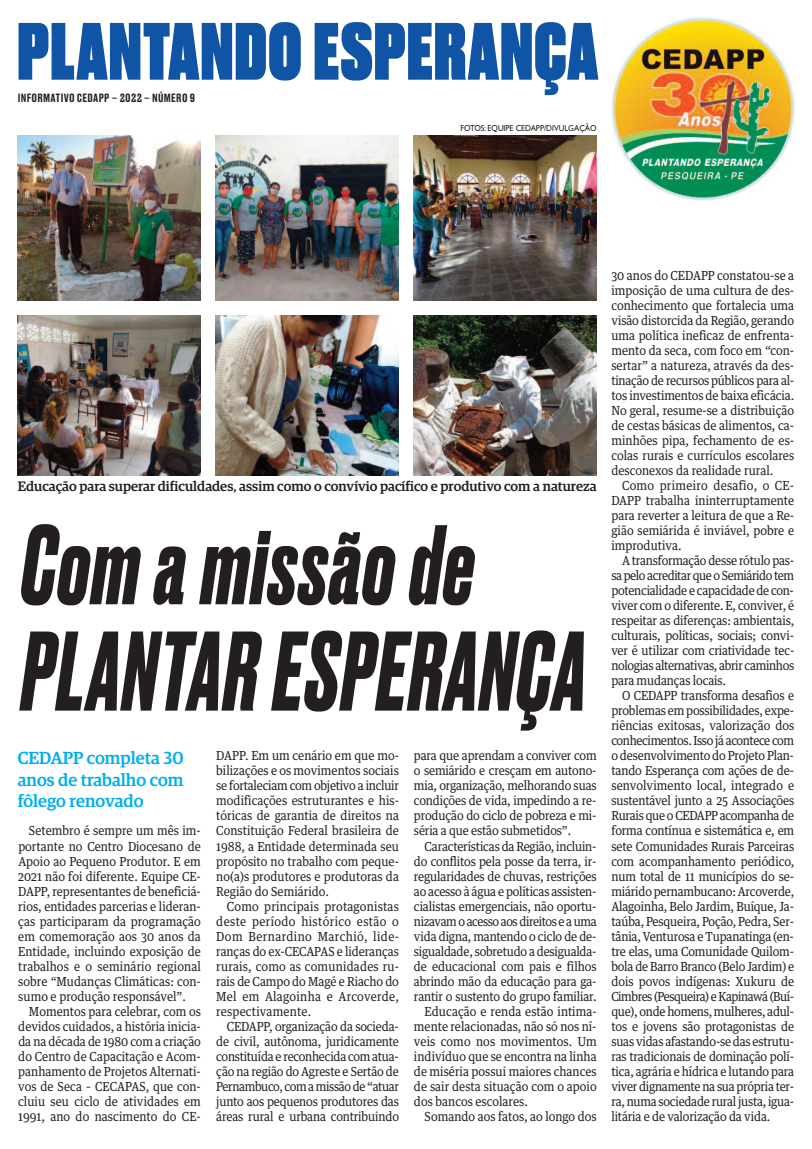
<style>
.page{position:relative;width:812px;height:1149px;background:#fff}
.page>*{position:absolute;margin:0;border:0;box-sizing:border-box;transform-origin:0 0}
.t1{font:italic 700 106.25px/106.2px "Druk";letter-spacing:.025em;color:#231f20;scale:.9 1}
.t2{font:76.25px "Druk Super";letter-spacing:.025em;color:#1054a5;scale:.9 1}
.t3{font:500 17.5px/21.2px "Guardian Egyp";color:#00aeef;text-align:justify}
.t4{font:500 13.75px "Guardian Egyp";color:#231f20}
.t5{font:12.5px/15px "Guardian Text Egyp";letter-spacing:-.005em;color:#231f20;text-align:justify;scale:.9 1}
.t6{font:12.5px "Guardian Text Egyp";letter-spacing:-.04em;color:#231f20;scale:.9 1}
.t7{font:500 11.25px "Druk Text";letter-spacing:.025em;color:#231f20}
.t8{font:8.75px "Gill Sans";color:#231f20;scale:.9 1}
</style>
<div class="page">
<img style="left:612px;top:18px;width:182px;height:183px">
<img style="left:18px;top:135px;width:183px;height:165px">
<img style="left:18px;top:315px;width:183px;height:161px">
<img style="left:216px;top:135px;width:183px;height:165px">
<img style="left:216px;top:315px;width:183px;height:161px">
<img style="left:413px;top:135px;width:183px;height:165px">
<img style="left:413px;top:315px;width:183px;height:161px">
<h2 class="t2" style="left:18px;top:24px;width:646px">PLANTANDO ESPERANÇA</h2>
<p class="t7" style="left:18px;top:93px;width:179px">INFORMATIVO CEDAPP – 2022 – NÚMERO 9</p>
<p class="t8" style="left:460px;top:123px;width:153px">FOTOS: EQUIPE CEDAPP/DIVULGAÇÃO</p>
<p class="t4" style="left:18px;top:481px;width:580px">Educação para superar dificuldades, assim como o convívio pacífico e produtivo com a natureza</p>
<h1 class="t1" style="left:21px;top:522px;width:628px">Com a missãode<br>PLANTARESPERANÇA</h1>
<h3 class="t3" style="left:18px;top:748px;width:167px">CEDAPP completa 30 anos de trabalho com fôlego renovado</h3>
<p class="t5" style="left:216px;top:749px;width:204px">DAPP. Em um cenário em que mo&shy;bilizações e os movimentos sociais se fortaleciam com objetivo a incluir modificações estruturantes e his&shy;tóricas de garantia de direitos na Constituição Federal brasileira de 1988, a Entidade determinada seu propósito no trabalho com peque&shy;no(a)s produtores e produtoras da Região do Semiárido.</p>
<p class="t5" style="left:216px;top:899px;width:205px;text-indent:11px">Como principais protagonistas deste período histórico estão o Dom Bernardino Marchió, lide&shy;ranças do ex-CECAPAS e lideranças rurais, como as comunidades ru&shy;rais de Campo do Magé e Riacho do Mel em Alagoinha e Arcoverde, respectivamente.</p>
<p class="t5" style="left:216px;top:1019px;width:204px;text-indent:11px">CEDAPP, organização da socieda&shy;de civil, autônoma, juridicamente constituída e reconhecida com atua&shy;ção na região do Agreste e Sertão de Pernambuco, com a missão de “atuar junto aos pequenos produtores das áreas rural e urbana contribuindo</p>
<p class="t5" style="left:414px;top:749px;width:204px">para que aprendam a conviver com o semiárido e cresçam em autono&shy;mia, organização, melhorando suas condições de vida, impedindo a re&shy;produção do ciclo de pobreza e mi&shy;séria a que estão submetidos”.</p>
<p class="t5" style="left:424px;top:839px;width:192px">Características da Região, incluin-</p>
<p class="t5" style="left:414px;top:854px;width:204px">do conflitos pela posse da terra, ir-</p>
<p class="t5" style="left:414px;top:869px;width:204px">regularidades de chuvas, restrições</p>
<p class="t5" style="left:414px;top:884px;width:204px">ao acesso à água e políticas assisten-</p>
<p class="t5" style="left:414px;top:899px;width:204px">cialistas emergenciais, não oportu-</p>
<p class="t6" style="left:414px;top:915px;width:204px">nizavam o acesso aos direitos e a uma</p>
<p class="t5" style="left:414px;top:929px;width:204px">vida digna, mantendo o ciclo de de-</p>
<p class="t5" style="left:414px;top:944px;width:204px">sigualdade, sobretudo a desigualda-</p>
<p class="t5" style="left:414px;top:959px;width:204px">de educacional com pais e filhos</p>
<p class="t5" style="left:414px;top:974px;width:204px">abrindo mão da educação para ga-</p>
<p class="t5" style="left:414px;top:989px;width:204px">rantir o sustento do grupo familiar.</p>
<p class="t5" style="left:424px;top:1004px;width:193px">Educação e renda estão intima-</p>
<p class="t5" style="left:414px;top:1019px;width:204px">mente relacionadas, não só nos ní-</p>
<p class="t5" style="left:414px;top:1034px;width:204px">veis como nos movimentos. Um</p>
<p class="t5" style="left:414px;top:1049px;width:204px">indivíduo que se encontra na linha</p>
<p class="t5" style="left:414px;top:1064px;width:204px">de miséria possui maiores chances</p>
<p class="t5" style="left:414px;top:1079px;width:204px">de sair desta situação com o apoio</p>
<p class="t5" style="left:414px;top:1094px;width:128px">dos bancos escolares.</p>
<p class="t5" style="left:424px;top:1109px;width:193px">Somando aos fatos, ao longo dos</p>
<p class="t5" style="left:18px;top:824px;width:204px;text-indent:11px">Setembro é sempre um mês im&shy;portante no Centro Diocesano de Apoio ao Pequeno Produtor. E em 2021 não foi diferente. Equipe CE-DAPP, representantes de beneficiá&shy;rios, entidades parcerias e lideran&shy;ças participaram da programação em comemoração aos 30 anos da Entidade, incluindo exposição de trabalhos e o seminário regional sobre “Mudanças Climáticas: con&shy;sumo e produção responsável”.</p>
<p class="t5" style="left:18px;top:1004px;width:204px;text-indent:11px">Momentos para celebrar, com os devidos cuidados, a história inicia&shy;da na década de 1980 com a criação do Centro de Capacitação e Acom&shy;panhamento de Projetos Alternati&shy;vos de Seca – CECAPAS, que con&shy;cluiu seu ciclo de atividades em 1991, ano do nascimento do CE-</p>
<p class="t5" style="left:611px;top:269px;width:205px">30 anos do CEDAPP constatou-se a imposição de uma cultura de des&shy;conhecimento que fortalecia uma visão distorcida da Região, gerando uma política ineficaz de enfrenta&shy;mento da seca, com foco em “con&shy;sertar” a natureza, através da des&shy;tinação de recursos públicos para al&shy;tos investimentos de baixa eficácia.<br>No geral, resume-se a distribuição de cestas básicas de alimentos, ca&shy;minhões pipa, fechamento de es&shy;colas rurais e currículos escolares desconexos da realidade rural.</p>
<p class="t5" style="left:611px;top:479px;width:205px;text-indent:11px">Como primeiro desafio, o CE-DAPP trabalha ininterruptamente para reverter a leitura de que a Re&shy;gião semiárida é inviável, pobre e improdutiva.</p>
<p class="t5" style="left:611px;top:554px;width:205px;text-indent:11px">A transformação desse rótulo pas&shy;sa pelo acreditar que o Semiárido tem potencialidade e capacidade de con&shy;viver com o diferente. E, conviver, é respeitar as diferenças: ambientais, culturais, políticas, sociais; convi&shy;ver é utilizar com criatividade tec&shy;nologias alternativas, abrir caminhos para mudanças locais.</p>
<p class="t5" style="left:611px;top:689px;width:205px;text-indent:11px">O CEDAPP transforma desafios e problemas em possibilidades, expe&shy;riências exitosas, valorização dos conhecimentos. Isso já acontece com o desenvolvimento do Projeto Plan&shy;tando Esperança com ações de de&shy;senvolvimento local, integrado e sustentável junto a 25 Associações Rurais que o CEDAPP acompanha de forma contínua e sistemática e, em sete Comunidades Rurais Parceiras com acompanhamento periódico, num total de 11 municípios do se&shy;miárido pernambucano: Arcoverde, Alagoinha, Belo Jardim, Buíque, Ja&shy;taúba, Pesqueira, Poção, Pedra, Ser&shy;tânia, Venturosa e Tupanatinga (en&shy;tre elas, uma Comunidade Quilom&shy;bola de Barro Branco (Belo Jardim) e dois povos indígenas: Xukuru de Cimbres (Pesqueira) e Kapinawá (Buí&shy;que), onde homens, mulheres, adul&shy;tos e jovens são protagonistas de suas vidas afastando-se das estrutu&shy;ras tradicionais de dominação polí&shy;tica, agrária e hídrica e lutando para viver dignamente na sua própria ter&shy;ra, numa sociedade rural justa, igua&shy;litária e de valorização da vida.</p>
</div>
